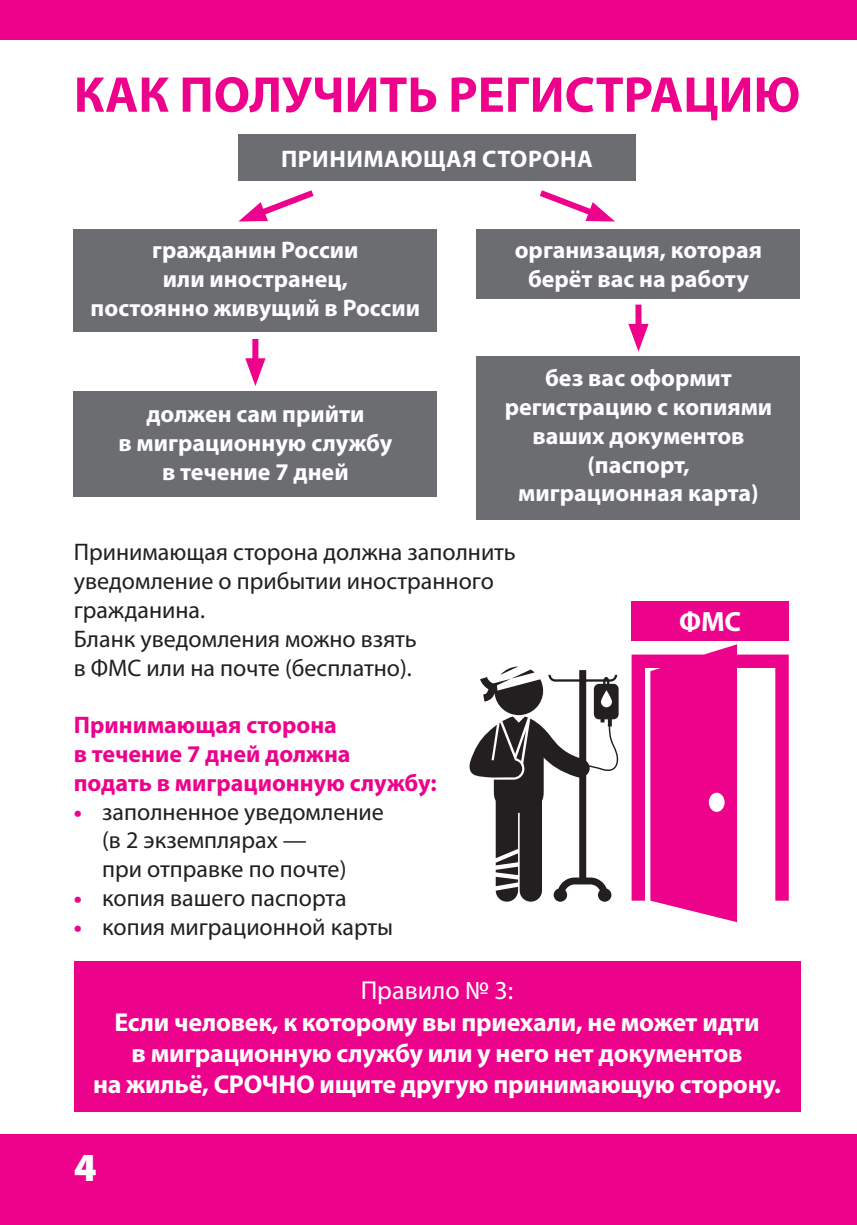
<style>
.page{position:relative;width:857px;height:1225px;background:#fff}
.page>*{position:absolute;margin:0;border:0;box-sizing:border-box;transform-origin:0 0}
.t1{font:700 50.6px "Myriad Pro";color:#ed028c}
.t2{font:900 40px "Myriad Pro";color:#fff}
.t3{font:700 28px "Myriad Pro";color:#fff}
.t4{font:700 26px/31.2px "Myriad Pro";letter-spacing:-.01em;color:#fff;text-align:center}
.t5{font:26px "Myriad Pro";color:#fff}
.t6{font:24px/28.8px "Myriad Pro";color:#231f20}
.t7{font:700 24px/28.8px "Myriad Pro";color:#fff;text-align:center}
.t8{font:700 24px/28.8px "Myriad Pro";color:#ed028c}
.s1{font-weight:700;color:#ed028c}
</style>
<div class="page">
<div style="left:0;top:1134px;width:856px;height:91px;background:#ed028c"></div>
<div style="left:0;top:0;width:856px;height:40px;background:#ed028c"></div>
<div style="left:74px;top:961px;width:725px;height:150px;background:#ed028c"></div>
<div style="left:238px;top:135px;width:397px;height:46px;background:#6c6d70"></div>
<div style="left:74px;top:229px;width:363px;height:102px;background:#6c6d70"></div>
<div style="left:476px;top:229px;width:323px;height:69px;background:#6c6d70"></div>
<div style="left:74px;top:391px;width:363px;height:105px;background:#6c6d70"></div>
<div style="left:476px;top:356px;width:323px;height:164px;background:#6c6d70"></div>
<svg style="left:539px;top:190px;width:75px;height:32px"></svg>
<svg style="left:238px;top:190px;width:76px;height:32px"></svg>
<div style="left:252px;top:339px;width:6px;height:30px;background:#ed028c"></div>
<svg style="left:245px;top:358px;width:20px;height:28px"></svg>
<div style="left:635px;top:304px;width:6px;height:31px;background:#ed028c"></div>
<svg style="left:628px;top:324px;width:20px;height:28px"></svg>
<svg style="left:469px;top:666px;width:149px;height:235px"></svg>
<svg style="left:631px;top:644px;width:157px;height:278px;fill:#ed028c"></svg>
<div style="left:631px;top:601px;width:157px;height:39px;background:#ed028c"></div>
<h1 class="t1" style="left:74px;top:62px;width:727px">КАК ПОЛУЧИТЬ РЕГИСТРАЦИ Ю</h1>
<p class="t7" style="left:281px;top:144px;width:103px">принимаю</p>
<p class="t7" style="left:423px;top:144px;width:76px">щая сторона</p>
<p class="t7" style="left:91px;top:235px;width:331px">гражданин России<br>или иностранец,<br>постоянно живущий в России</p>
<p class="t7" style="left:514px;top:235px;width:249px">организация, которая берёт вас на работу</p>
<p class="t7" style="left:504px;top:363px;width:269px">без вас оформит регистрацию с копиями ваших документов (паспорт, миграционная карта)</p>
<p class="t6" style="left:74px;top:537px;width:443px">Принимающая сторона должна заполнить уведомление о прибытии иностранного гражданина.<br>Бланк уведомления можно взять<br>в ФМС или на почте (бесплатно).</p>
<p class="t8" style="left:74px;top:710px;width:364px">Принимающая сторона<br>в течение 7 дней должна<br>подать в миграционную службу:</p>
<p class="t6" style="left:102px;top:797px;width:283px;text-indent:-28px"><span class="s1">•</span> заполненное уведомление (в 2 экземплярах —<br>при отправке по почте)</p>
<p class="t6" style="left:74px;top:883px;width:274px"><span class="s1">•</span> копия вашего паспорта</p>
<p class="t6" style="left:74px;top:912px;width:321px"><span class="s1">•</span> копия миграционной карты</p>
<p class="t7" style="left:118px;top:398px;width:275px">должен сам прийти<br>в миграционную службу в течение 7 дней</p>
<p class="t3" style="left:678px;top:603px;width:63px">ФМС</p>
<p class="t5" style="left:360px;top:974px;width:154px">Правило № 3:</p>
<p class="t4" style="left:93px;top:1005px;width:689px">Если человек, к которому вы приехали, не может идти<br>в миграционную службу или у него нет документов<br>на жильё, СРОЧНО ищите другую принимающую сторону.</p>
<h2 class="t2" style="left:74px;top:1145px;width:24px">4</h2>
</div>
